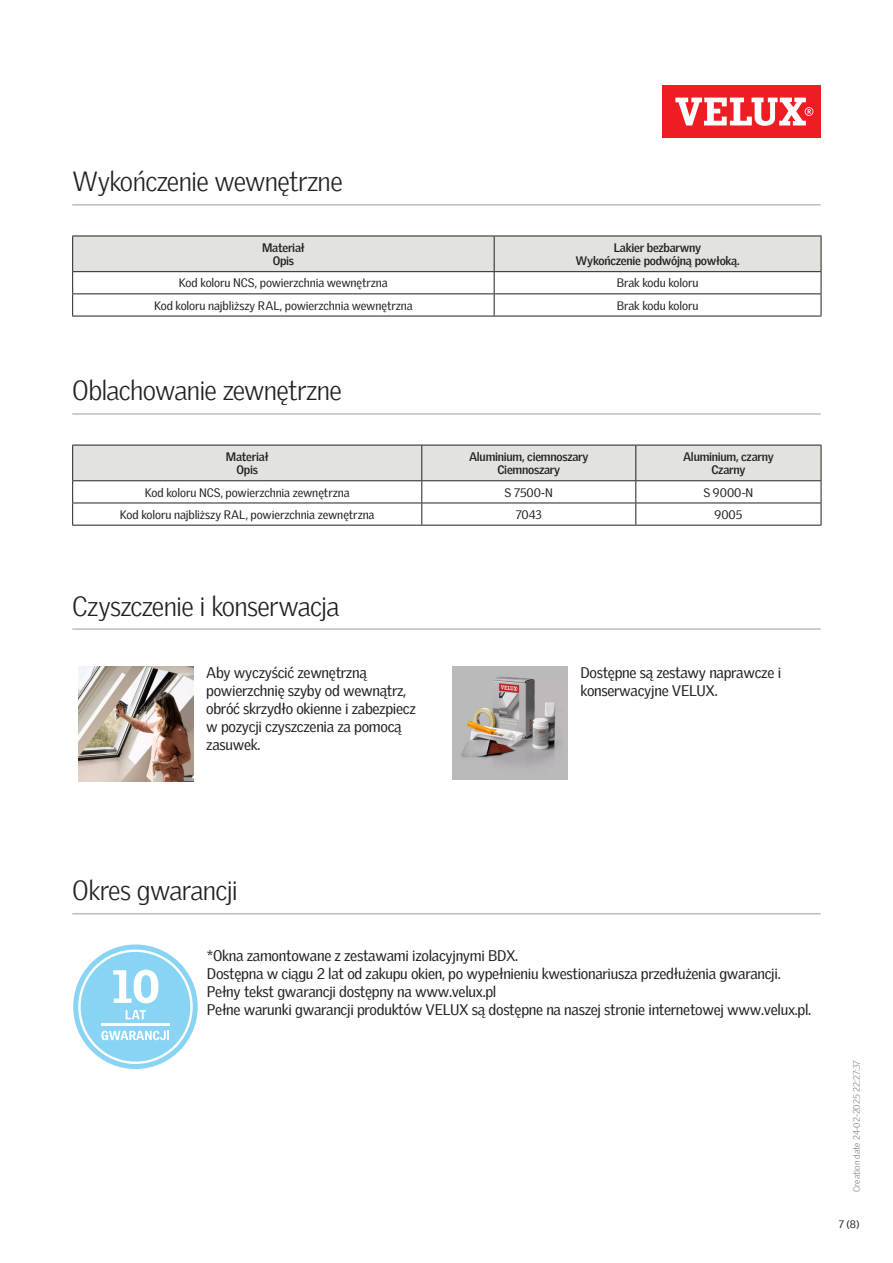
<style>
.page{position:relative;width:893px;height:1263px;background:#fff}
.page>*{position:absolute;margin:0;border:0;box-sizing:border-box;transform-origin:0 0}
.Headline_With_Line_B{font:300 27px "Velux Gothic";letter-spacing:-.025em;color:#231f20}
.Body_Regular{font:15px/18px "Velux Gothic";letter-spacing:-.02em;color:#231f20}
.TableText{font:12px "Velux Gothic";letter-spacing:-.01em;color:#231f20}
.TableHeader{font:700 12px/13.5px "Velux Gothic";letter-spacing:-.02em;color:#231f20;text-align:center}
.t1{font:10.5px "Velux Gothic";color:#231f20}
.t2{font:300 9px "Velux Gothic";color:#7c7e81}
</style>
<div class="page">
<div style="left:662px;top:85px;width:159px;height:53px;background:#ee1d23"></div>
<svg style="left:675px;top:98px;width:138px;height:28px"></svg>
<hr style="left:72px;top:204px;width:749px;height:2px;background:#bcbdbb">
<hr style="left:72px;top:413px;width:749px;height:2px;background:#bcbdbb">
<hr style="left:72px;top:628px;width:749px;height:2px;background:#bcbdbb">
<hr style="left:72px;top:316px;width:422px;height:1px;background:#231f20">
<svg style="left:72px;top:236px;width:750px;height:80px"></svg>
<hr style="left:494px;top:316px;width:327px;height:1px;background:#231f20">
<hr style="left:72px;top:525px;width:350px;height:1px;background:#231f20">
<hr style="left:422px;top:525px;width:214px;height:1px;background:#231f20">
<svg style="left:72px;top:445px;width:750px;height:80px"></svg>
<hr style="left:636px;top:525px;width:185px;height:1px;background:#231f20">
<img style="left:79px;top:666px;width:114px;height:115px">
<img style="left:453px;top:666px;width:115px;height:113px">
<hr style="left:72px;top:913px;width:749px;height:1px;background:#bcbdbb">
<svg style="left:73px;top:944px;width:125px;height:125px"></svg>
<p class="Headline_With_Line_B" style="left:72px;top:161px;width:272px">Wykończenie wewnętrzne</p>
<p class="TableHeader" style="left:262px;top:240px;width:44px">Materiał<br>Opis</p>
<p class="TableHeader" style="left:575px;top:240px;width:166px">Lakier bezbarwny<br>Wykończenie podwójną powłoką.</p>
<p class="TableText" style="left:179px;top:274px;width:210px">Kod koloru NCS, powierzchnia wewnętrzna</p>
<p class="TableText" style="left:617px;top:274px;width:83px">Brak kodu koloru</p>
<p class="TableText" style="left:154px;top:296px;width:260px">Kod koloru najbliższy RAL, powierzchnia wewnętrzna</p>
<p class="TableText" style="left:617px;top:296px;width:83px">Brak kodu koloru</p>
<p class="Headline_With_Line_B" style="left:72px;top:370px;width:271px">Oblachowanie zewnętrzne</p>
<p class="TableHeader" style="left:226px;top:449px;width:44px">Materiał<br>Opis</p>
<p class="TableHeader" style="left:469px;top:449px;width:121px">Aluminium, ciemnoszary<br>Ciemnoszary</p>
<p class="TableHeader" style="left:683px;top:449px;width:92px">Aluminium, czarny<br>Czarny</p>
<p class="TableText" style="left:145px;top:483px;width:206px">Kod koloru NCS, powierzchnia zewnętrzna</p>
<p class="TableText" style="left:505px;top:483px;width:50px">S 7500-N</p>
<p class="TableText" style="left:703px;top:483px;width:51px">S 9000-N</p>
<p class="TableText" style="left:120px;top:505px;width:256px">Kod koloru najbliższy RAL, powierzchnia zewnętrzna</p>
<p class="TableText" style="left:516px;top:505px;width:28px">7043</p>
<p class="TableText" style="left:715px;top:505px;width:29px">9005</p>
<p class="Headline_With_Line_B" style="left:72px;top:585px;width:269px">Czyszczenie i konserwacja</p>
<p class="Body_Regular" style="left:206px;top:662px;width:211px">Aby wyczyścić zewnętrzną powierzchnię szyby od wewnątrz, obróć skrzydło okienne i zabezpiecz w pozycji czyszczenia za pomocą zasuwek.</p>
<p class="Body_Regular" style="left:580px;top:662px;width:202px">Dostępne są zestawy naprawcze i konserwacyjne VELUX.</p>
<p class="Headline_With_Line_B" style="left:72px;top:870px;width:167px">Okres gwarancji</p>
<p class="Body_Regular" style="left:207px;top:945px;width:313px">*Okna zamontowane z zestawami izolacyjnymi BDX.</p>
<p class="Body_Regular" style="left:207px;top:963px;width:575px">Dostępna w ciągu 2 lat od zakupu okien, po wypełnieniu kwestionariusza przedłużenia gwarancji.</p>
<p class="Body_Regular" style="left:207px;top:981px;width:291px">Pełny tekst gwarancji dostępny na www.velux.pl</p>
<p class="Body_Regular" style="left:207px;top:999px;width:606px">Pełne warunki gwarancji produktów VELUX są dostępne na naszej stronie internetowej www.velux.pl.</p>
<p class="t2" style="left:850px;top:1192px;width:133px;rotate:-90deg">Creation date 24-02-2025 22:27:37</p>
<p class="t1" style="left:839px;top:1216px;width:22px">7 (8)</p>
</div>
